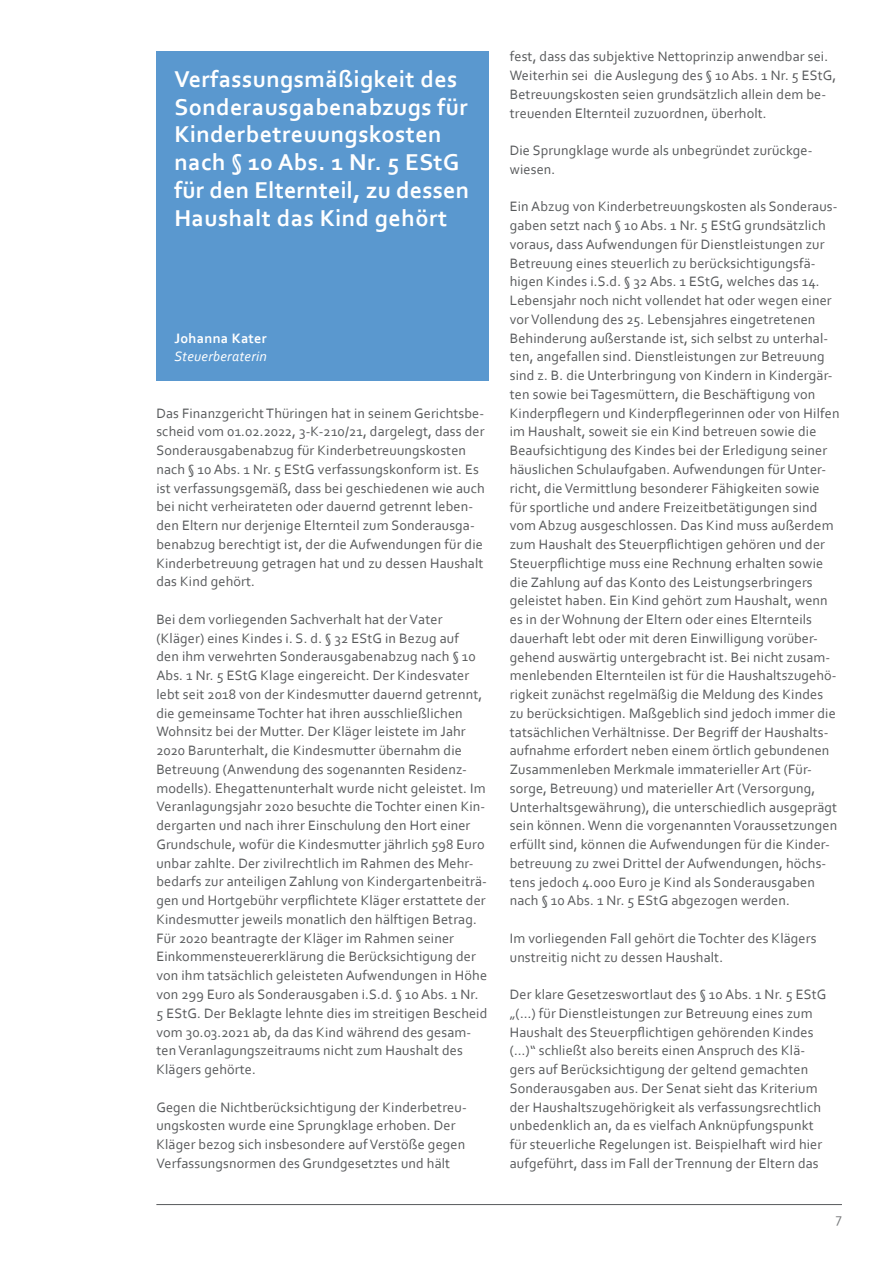
<style>
.page{position:relative;width:893px;height:1263px;background:#fff}
.page>*{position:absolute;margin:0;border:0;box-sizing:border-box;transform-origin:0 0}
.t1{font:700 24px/27.8px "Corbel";letter-spacing:.02em;color:#fff}
.t2{font:14.25px/18.8px "Corbel";letter-spacing:.01em;color:#57595b}
.t3{font:italic 14.25px "Corbel";letter-spacing:.02em;color:#fff}
.t4{font:700 14.25px "Corbel";letter-spacing:.02em;color:#fff}
.t5{font:14.25px "Corbel";color:#787a7c}
</style>
<div class="page">
<hr style="left:156px;top:1204px;width:686px;height:1px;background:#57595b">
<div style="left:156px;top:51px;width:333px;height:329px;background:#5a98cf"></div>
<h1 class="t1" style="left:174px;top:64px;width:296px">Verfassungsmäßigkeit des<br>Sonderausgabenabzugs für<br>Kinderbetreuungskosten nach § 10 Abs. 1 Nr. 5 EStG für den Elternteil, zu dessen<br>Haushalt das Kind gehört</h1>
<p class="t4" style="left:174px;top:329px;width:94px">Johanna Kater</p>
<p class="t3" style="left:174px;top:348px;width:94px">Steuerberaterin</p>
<p class="t2" style="left:156px;top:403px;width:330px">Das Finanzgericht Thüringen hat in seinem Gerichtsbe&shy;scheid vom 01.02.2022, 3-K-210/21, dargelegt, dass der Sonderausgabenabzug für Kinderbetreuungskosten nach § 10 Abs. 1 Nr. 5 EStG verfassungskonform ist. Es ist verfassungsgemäß, dass bei geschiedenen wie auch bei nicht verheirateten oder dauernd getrennt leben&shy;den Eltern nur derjenige Elternteil zum Sonderausga&shy;benabzug berechtigt ist, der die Aufwendungen für die Kinderbetreuung getragen hat und zu dessen Haushalt das Kind gehört.</p>
<p class="t2" style="left:156px;top:609px;width:332px">Bei dem vorliegenden Sachverhalt hat der Vater (Kläger) eines Kindes i. S. d. § 32 EStG in Bezug auf<br>den ihm verwehrten Sonderausgabenabzug nach § 10<br>Abs. 1 Nr. 5 EStG Klage eingereicht. Der Kindesvater lebt seit 2018 von der Kindesmutter dauernd getrennt, die gemeinsame Tochter hat ihren ausschließlichen Wohnsitz bei der Mutter. Der Kläger leistete im Jahr 2020 Barunterhalt, die Kindesmutter übernahm die Betreuung (Anwendung des sogenannten Residenz&shy;modells). Ehegattenunterhalt wurde nicht geleistet. Im Veranlagungsjahr 2020 besuchte die Tochter einen Kin&shy;dergarten und nach ihrer Einschulung den Hort einer Grundschule, wofür die Kindesmutter jährlich 598 Euro unbar zahlte. Der zivilrechtlich im Rahmen des Mehr&shy;bedarfs zur anteiligen Zahlung von Kindergartenbeiträ&shy;gen und Hortgebühr verpflichtete Kläger erstattete der Kindesmutter jeweils monatlich den hälftigen Betrag.<br>Für 2020 beantragte der Kläger im Rahmen seiner Einkommensteuererklärung die Berücksichtigung der von ihm tatsächlich geleisteten Aufwendungen in Höhe von 299 Euro als Sonderausgaben i.S.d. § 10 Abs. 1 Nr.<br>5 EStG. Der Beklagte lehnte dies im streitigen Bescheid vom 30.03.2021 ab, da das Kind während des gesam&shy;ten Veranlagungszeitraums nicht zum Haushalt des Klägers gehörte.</p>
<p class="t2" style="left:156px;top:1097px;width:312px">Gegen die Nichtberücksichtigung der Kinderbetreu&shy;ungskosten wurde eine Sprungklage erhoben. Der Kläger bezog sich insbesondere auf Verstöße gegen Verfassungsnormen des Grundgesetztes und hält</p>
<p class="t2" style="left:510px;top:47px;width:328px">fest, dass das subjektive Nettoprinzip anwendbar sei.<br>Weiterhin sei die Auslegung des § 10 Abs. 1 Nr. 5 EStG, Betreuungskosten seien grundsätzlich allein dem be&shy;treuenden Elternteil zuzuordnen, überholt.</p>
<p class="t2" style="left:510px;top:141px;width:304px">Die Sprungklage wurde als unbegründet zurückge&shy;wiesen.</p>
<p class="t2" style="left:510px;top:197px;width:331px">Ein Abzug von Kinderbetreuungskosten als Sonderaus&shy;gaben setzt nach § 10 Abs. 1 Nr. 5 EStG grundsätzlich voraus, dass Aufwendungen für Dienstleistungen zur Betreuung eines steuerlich zu berücksichtigungsfä&shy;higen Kindes i.S.d. § 32 Abs. 1 EStG, welches das 14.<br>Lebensjahr noch nicht vollendet hat oder wegen einer vor Vollendung des 25. Lebensjahres eingetretenen Behinderung außerstande ist, sich selbst zu unterhal&shy;ten, angefallen sind. Dienstleistungen zur Betreuung sind z. B. die Unterbringung von Kindern in Kindergär&shy;ten sowie bei Tagesmüttern, die Beschäftigung von Kinderpflegern und Kinderpflegerinnen oder von Hilfen im Haushalt, soweit sie ein Kind betreuen sowie die Beaufsichtigung des Kindes bei der Erledigung seiner häuslichen Schulaufgaben. Aufwendungen für Unter&shy;richt, die Vermittlung besonderer Fähigkeiten sowie für sportliche und andere Freizeitbetätigungen sind vom Abzug ausgeschlossen. Das Kind muss außerdem zum Haushalt des Steuerpflichtigen gehören und der Steuerpflichtige muss eine Rechnung erhalten sowie die Zahlung auf das Konto des Leistungserbringers geleistet haben. Ein Kind gehört zum Haushalt, wenn es in der Wohnung der Eltern oder eines Elternteils dauerhaft lebt oder mit deren Einwilligung vorüber&shy;gehend auswärtig untergebracht ist. Bei nicht zusam&shy;menlebenden Elternteilen ist für die Haushaltszugehö&shy;rigkeit zunächst regelmäßig die Meldung des Kindes zu berücksichtigen. Maßgeblich sind jedoch immer die tatsächlichen Verhältnisse. Der Begriff der Haushalts&shy;aufnahme erfordert neben einem örtlich gebundenen Zusammenleben Merkmale immaterieller Art (Für&shy;sorge, Betreuung) und materieller Art (Versorgung, Unterhaltsgewährung), die unterschiedlich ausgeprägt sein können. Wenn die vorgenannten Voraussetzungen erfüllt sind, können die Aufwendungen für die Kinder&shy;betreuung zu zwei Drittel der Aufwendungen, höchs&shy;tens jedoch 4.000 Euro je Kind als Sonderausgaben nach § 10 Abs. 1 Nr. 5 EStG abgezogen werden.</p>
<p class="t2" style="left:510px;top:928px;width:308px">Im vorliegenden Fall gehört die Tochter des Klägers unstreitig nicht zu dessen Haushalt.</p>
<p class="t2" style="left:510px;top:985px;width:318px">Der klare Gesetzeswortlaut des § 10 Abs. 1 Nr. 5 EStG „(…) für Dienstleistungen zur Betreuung eines zum Haushalt des Steuerpflichtigen gehörenden Kindes (…)“ schließt also bereits einen Anspruch des Klä&shy;gers auf Berücksichtigung der geltend gemachten Sonderausgaben aus. Der Senat sieht das Kriterium der Haushaltszugehörigkeit als verfassungsrechtlich unbedenklich an, da es vielfach Anknüpfungspunkt für steuerliche Regelungen ist. Beispielhaft wird hier aufgeführt, dass im Fall der Trennung der Eltern das</p>
<p class="t5" style="left:836px;top:1209px;width:8px">7</p>
</div>
